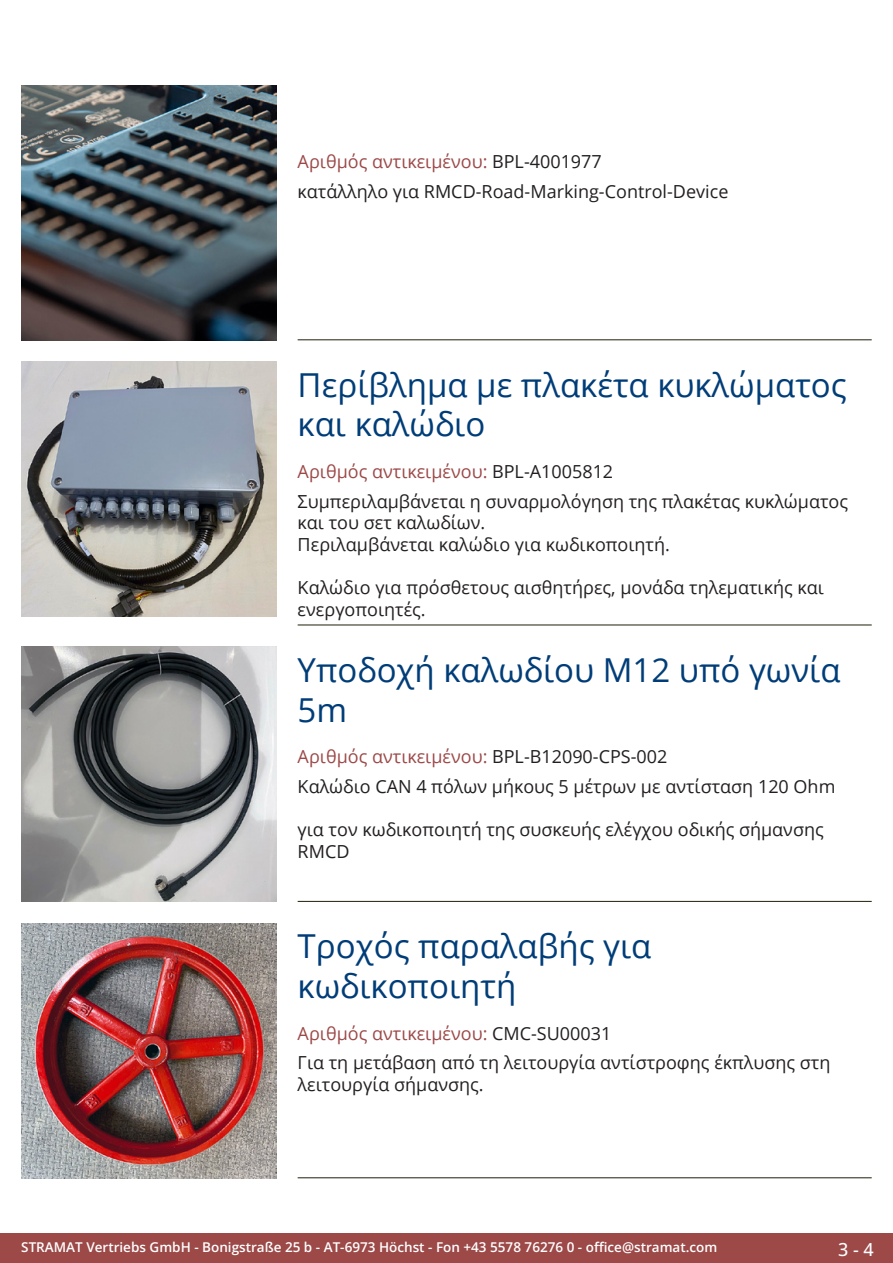
<style>
.page{position:relative;width:893px;height:1263px;background:#fff}
.page>*{position:absolute;margin:0;border:0;box-sizing:border-box;transform-origin:0 0}
.Produkttitel{font:33px/39.6px "Open Sans";color:#003d78}
.Beschreibung_Text{font:18px/21.6px "Open Sans";color:#231f20}
.TechDaten_Überschrif{font:18px "Open Sans";color:#9c4948}
.t1{font:500 18px "Open Sans";color:#fff}
.t2{font:600 13.5px "Open Sans";color:#fff}
.s1{color:#231f20}
</style>
<div class="page">
<div style="left:0;top:1233px;width:893px;height:30px;background:#9c4948"></div>
<hr style="left:298px;top:340px;width:574px;height:1px;background:#201d08">
<hr style="left:298px;top:625px;width:574px;height:1px;background:#201d08">
<hr style="left:298px;top:901px;width:574px;height:1px;background:#201d08">
<hr style="left:298px;top:1177px;width:574px;height:1px;background:#201d08">
<img style="left:21px;top:85px;width:255px;height:255px">
<img style="left:21px;top:361px;width:255px;height:256px">
<img style="left:21px;top:647px;width:255px;height:255px">
<img style="left:21px;top:923px;width:255px;height:255px">
<p class="TechDaten_Überschrif" style="left:298px;top:149px;width:306px">Αριθμός αντικειμένου: <span class="s1">BPL-4001977</span></p>
<p class="Beschreibung_Text" style="left:298px;top:180px;width:432px">κατάλληλο για RMCD-Road-Marking-Control-Device</p>
<p class="Produkttitel" style="left:298px;top:364px;width:551px">Περίβλημα με πλακέτα κυκλώματος και καλώδιο</p>
<p class="TechDaten_Überschrif" style="left:298px;top:459px;width:317px">Αριθμός αντικειμένου: <span class="s1">BPL-A1005812</span></p>
<p class="Beschreibung_Text" style="left:298px;top:490px;width:552px">Συμπεριλαμβάνεται η συναρμολόγηση της πλακέτας κυκλώματος και του σετ καλωδίων.<br>Περιλαμβάνεται καλώδιο για κωδικοποιητή.</p>
<p class="Beschreibung_Text" style="left:298px;top:576px;width:528px">Καλώδιο για πρόσθετους αισθητήρες, μονάδα τηλεματικής και ενεργοποιητές.</p>
<p class="Produkttitel" style="left:298px;top:649px;width:544px">Υποδοχή καλωδίου M12 υπό γωνία<br>5m</p>
<p class="TechDaten_Überschrif" style="left:298px;top:744px;width:371px">Αριθμός αντικειμένου: <span class="s1">BPL-B12090-CPS-002</span></p>
<p class="Beschreibung_Text" style="left:298px;top:775px;width:539px">Καλώδιο CAN 4 πόλων μήκους 5 μέτρων με αντίσταση 120 Ohm</p>
<p class="Beschreibung_Text" style="left:298px;top:818px;width:528px">για τον κωδικοποιητή της συσκευής ελέγχου οδικής σήμανσης<br>RMCD</p>
<p class="Produkttitel" style="left:298px;top:926px;width:355px">Τροχός παραλαβής για κωδικοποιητή</p>
<p class="TechDaten_Überschrif" style="left:298px;top:1021px;width:315px">Αριθμός αντικειμένου: <span class="s1">CMC-SU00031</span></p>
<p class="Beschreibung_Text" style="left:298px;top:1051px;width:534px">Για τη μετάβαση από τη λειτουργία αντίστροφης έκπλυσης στη λειτουργία σήμανσης.</p>
<p class="t2" style="left:21px;top:1238px;width:698px">STRAMAT Vertriebs GmbH - Bonigstraße 25 b - AT-6973 Höchst - Fon +43 5578 76276 0 - office@stramat.com</p>
<p class="t1" style="left:838px;top:1237px;width:37px">3 - 4</p>
</div>
